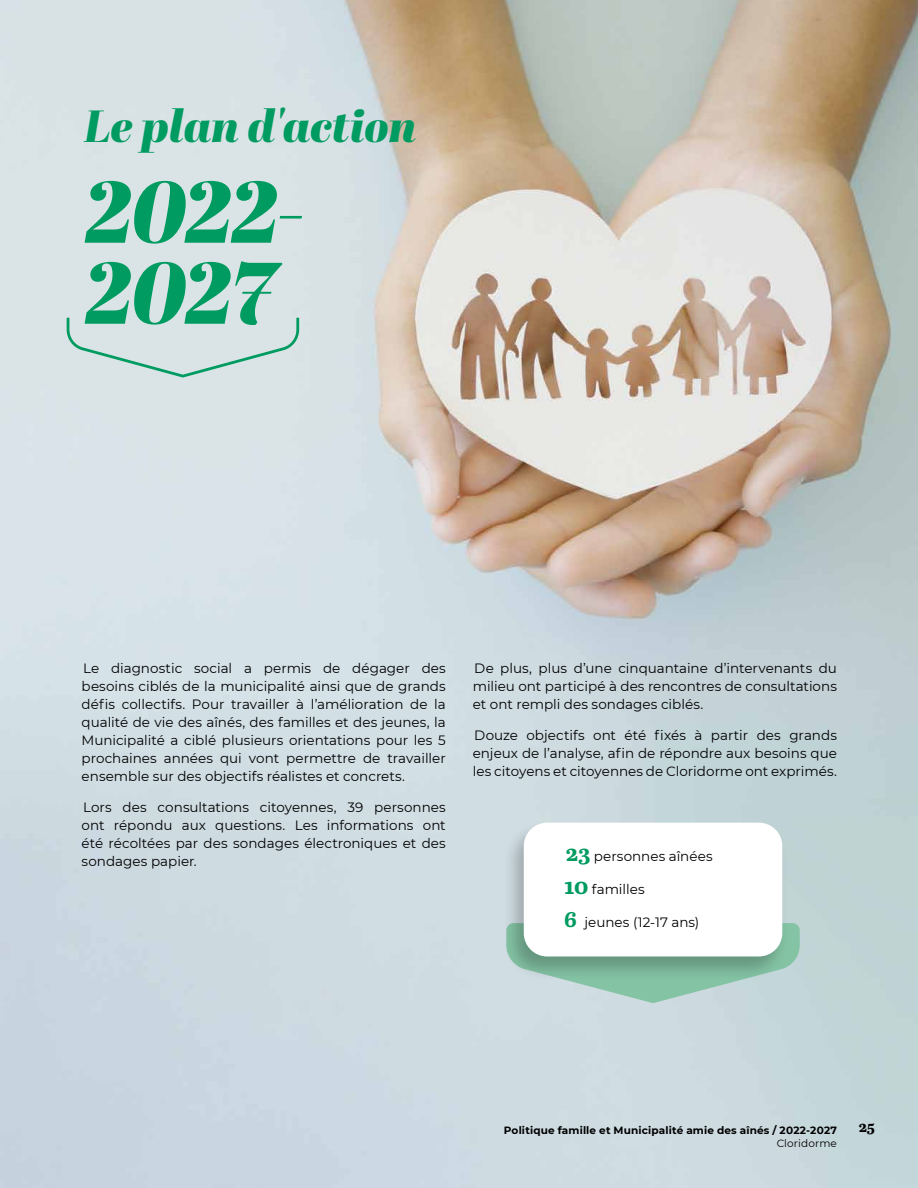
<style>
.page{position:relative;width:918px;height:1188px;background:#fff}
.page>*{position:absolute;margin:0;border:0;box-sizing:border-box;transform-origin:0 0}
.t1{font:italic 87px/81px "Abril Fatface";letter-spacing:-.02em;color:#009b61}
.t2{font:italic 45px "Abril Fatface";letter-spacing:-.01em;color:#009b61}
.t3{font:700 15px "Abril Text";color:#000}
.t4{font:13.5px/18px "Montserrat";color:#000;text-align:justify}
.t5{font:700 10.5px "Montserrat";letter-spacing:.015em;color:#000}
.t6{font:10.5px "Montserrat";letter-spacing:.015em;color:#000}
.s1{font-family:"Abril Text";font-weight:700;font-size:22.5px;color:#009b61}
</style>
<div class="page">
<img style="left:0;top:0;width:918px;height:1188px">
<svg style="left:65px;top:315px;width:236px;height:65px"></svg>
<svg style="left:506px;top:923px;width:294px;height:80px"></svg>
<div style="left:503px;top:820px;width:286px;height:162px;background:#000;opacity:.23"></div>
<div style="left:524px;top:823px;width:258px;height:133px;background:#fff;border-radius:23px"></div>
<h2 class="t2" style="left:84px;top:94px;width:334px">Le plan d'action</h2>
<h1 class="t1" style="left:84px;top:168px;width:223px">2022-<br>2027</h1>
<p class="t4" style="left:82px;top:659px;width:366px">Le diagnostic social a permis de dégager des besoins ciblés de la municipalité ainsi que de grands défis collectifs. Pour travailler à l’amélioration de la qualité de vie des aînés, des familles et des jeunes, la Municipalité a ciblé plusieurs orientations pour les 5 prochaines années qui vont permettre de travailler ensemble sur des objectifs réalistes et concrets.</p>
<p class="t4" style="left:82px;top:798px;width:366px">Lors des consultations citoyennes, 39 personnes ont répondu aux questions. Les informations ont été récoltées par des sondages électroniques et des sondages papier.</p>
<p class="t4" style="left:473px;top:659px;width:366px">De plus, plus d’une cinquantaine d’intervenants du milieu ont participé à des rencontres de consultations et ont rempli des sondages ciblés.</p>
<p class="t4" style="left:473px;top:726px;width:366px">Douze objectifs ont été fixés à partir des grands enjeux de l’analyse, afin de répondre aux besoins que les citoyens et citoyennes de Cloridorme ont exprimés.</p>
<p class="t4" style="left:566px;top:846px;width:149px"><span class="s1">23</span> personnes aînées</p>
<p class="t4" style="left:564px;top:879px;width:82px"><span class="s1">10</span> familles</p>
<p class="t4" style="left:564px;top:912px;width:137px"><span class="s1">6</span> jeunes (12-17 ans)</p>
<p class="t5" style="left:504px;top:1122px;width:335px">Politique famille et Municipalité amie des aînés / 2022-2027</p>
<p class="t3" style="left:859px;top:1115px;width:18px">25</p>
<p class="t6" style="left:777px;top:1136px;width:62px">Cloridorme</p>
</div>
